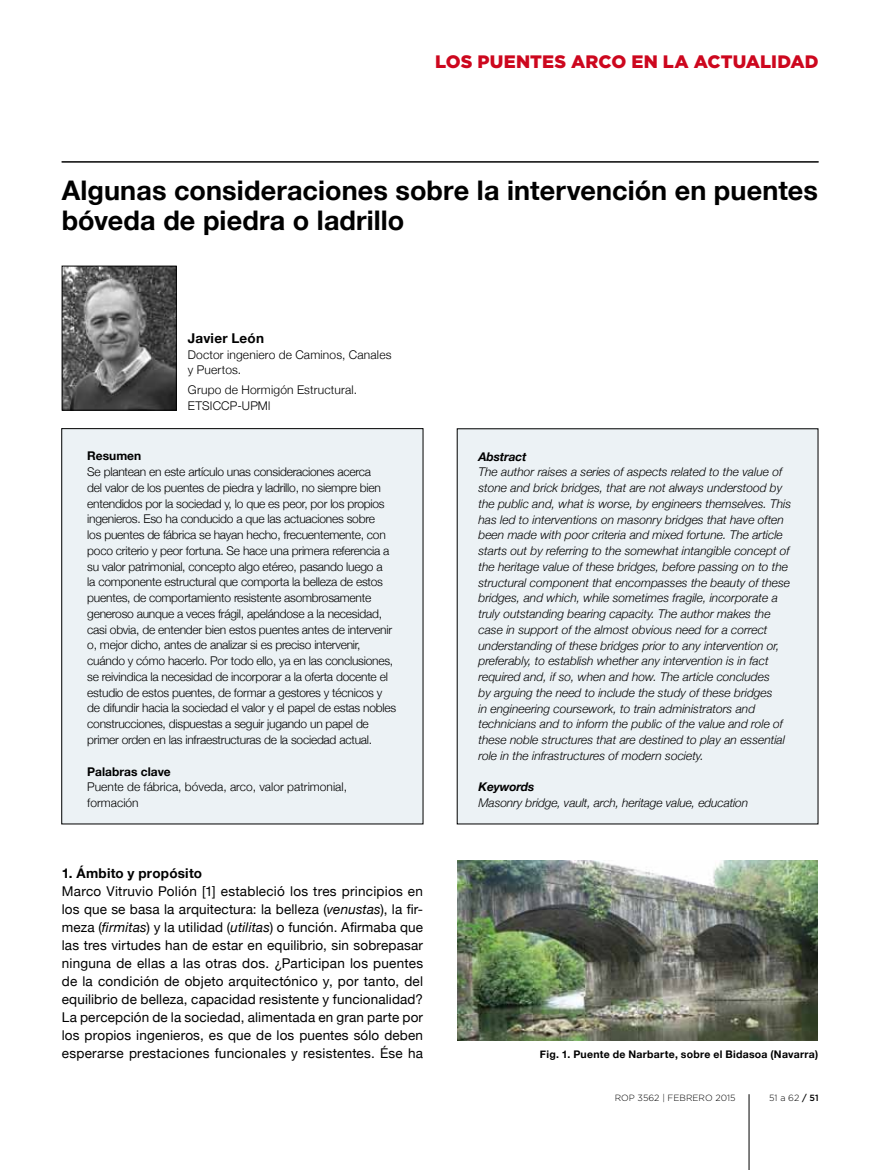
<style>
.page{position:relative;width:893px;height:1170px;background:#fff}
.page>*{position:absolute;margin:0;border:0;box-sizing:border-box;transform-origin:0 0}
.t1{font:700 27px/30px "Helvetica Neue";letter-spacing:.005em;color:#000}
.t2{font:900 18px "Gotham";color:#cd071e}
.t3{font:13.5px/18px "Helvetica Neue";letter-spacing:.02em;color:#000;text-align:justify}
.t4{font:700 13.5px "Helvetica Neue";letter-spacing:.02em;color:#000}
.t5{font:italic 300 12px/15.8px "Helvetica Neue";color:#000}
.t6{font:300 12px/15.8px "Helvetica Neue";letter-spacing:-.02em;color:#000}
.t7{font:300 12px/15.8px "Helvetica Neue";letter-spacing:.015em;color:#000}
.t8{font:300 12px/15.8px "Helvetica Neue";color:#000}
.t9{font:700 12px "Helvetica Neue";color:#000}
.t10{font:italic 700 12px "Helvetica Neue";letter-spacing:-.01em;color:#000}
.t11{font:700 10.5px "Helvetica Neue";letter-spacing:.025em;color:#000}
.t12{font:300 9px "Gotham";color:#000}
.s1{font-style:italic}
.s2{font-weight:500}
</style>
<div class="page">
<hr style="left:749px;top:1094px;width:1px;height:75px;background:#000">
<hr style="left:62px;top:162px;width:757px;height:1px;background:#000">
<div style="left:62px;top:428px;width:361px;height:395px;background:#ecf2f5"></div>
<img style="left:64px;top:268px;width:111px;height:140px">
<div style="left:62px;top:266px;width:115px;height:144px;border:1px solid #000"></div>
<div style="left:457px;top:429px;width:361px;height:394px;background:#ecf2f5"></div>
<img style="left:457px;top:860px;width:361px;height:180px">
<h2 class="t2" style="left:435px;top:50px;width:13px">LOS</h2>
<h2 class="t2" style="left:478px;top:50px;width:109px">PUENTES ARCO</h2>
<h2 class="t2" style="left:631px;top:50px;width:189px">EN LA ACTUALIDAD</h2>
<h1 class="t1" style="left:62px;top:175px;width:758px">Algunas consideraciones sobre la intervención en puentes bóveda de piedra o ladrillo</h1>
<p class="t4" style="left:188px;top:330px;width:78px">Javier León</p>
<p class="t7" style="left:188px;top:346px;width:205px">Doctor ingeniero de Caminos, Canales y Puertos.</p>
<p class="t7" style="left:188px;top:382px;width:171px">Grupo de Hormigón Estructural.<br>ETSICCP-UPMl</p>
<p class="t9" style="left:87px;top:448px;width:55px">Resumen</p>
<p class="t6" style="left:87px;top:464px;width:310px">Se plantean en este artículo unas consideraciones acerca<br>del valor de los puentes de piedra y ladrillo, no siempre bien entendidos por la sociedad y, lo que es peor, por los propios ingenieros. Eso ha conducido a que las actuaciones sobre<br>los puentes de fábrica se hayan hecho, frecuentemente, con poco criterio y peor fortuna. Se hace una primera referencia a su valor patrimonial, concepto algo etéreo, pasando luego a<br>la componente estructural que comporta la belleza de estos puentes, de comportamiento resistente asombrosamente generoso aunque a veces frágil, apelándose a la necesidad, casi obvia, de entender bien estos puentes antes de intervenir o, mejor dicho, antes de analizar si es preciso intervenir, cuándo y cómo hacerlo. Por todo ello, ya en las conclusiones, se reivindica la necesidad de incorporar a la oferta docente el estudio de estos puentes, de formar a gestores y técnicos y de difundir hacia la sociedad el valor y el papel de estas nobles construcciones, dispuestas a seguir jugando un papel de primer orden en las infraestructuras de la sociedad actual.</p>
<p class="t9" style="left:87px;top:763px;width:85px">Palabras clave</p>
<p class="t8" style="left:87px;top:778px;width:261px">Puente de fábrica, bóveda, arco, valor patrimonial, formación</p>
<p class="t4" style="left:62px;top:864px;width:142px">1. Ámbito y propósito</p>
<p class="t3" style="left:62px;top:882px;width:363px">Marco Vitruvio Polión [1] estableció los tres principios en los que se basa la arquitectura: la belleza (<span class="s1">venustas</span>), la fir&shy;meza (<span class="s1">firmitas</span>) y la utilidad (<span class="s1">utilitas</span>) o función. Afirmaba que las tres virtudes han de estar en equilibrio, sin sobrepasar ninguna de ellas a las otras dos. ¿Participan los puentes de la condición de objeto arquitectónico y, por tanto, del equilibrio de belleza, capacidad resistente y funcionalidad?<br>La percepción de la sociedad, alimentada en gran parte por los propios ingenieros, es que de los puentes sólo deben esperarse prestaciones funcionales y resistentes. Ése ha</p>
<p class="t10" style="left:478px;top:449px;width:50px">Abstract</p>
<p class="t5" style="left:478px;top:464px;width:314px">The author raises a series of aspects related to the value of stone and brick bridges, that are not always understood by the public and, what is worse, by engineers themselves. This has led to interventions on masonry bridges that have often been made with poor criteria and mixed fortune. The article starts out by referring to the somewhat intangible concept of the heritage value of these bridges, before passing on to the structural component that encompasses the beauty of these bridges, and which, while sometimes fragile, incorporate a truly outstanding bearing capacity. The author makes the case in support of the almost obvious need for a correct understanding of these bridges prior to any intervention or, preferably, to establish whether any intervention is in fact required and, if so, when and how. The article concludes<br>by arguing the need to include the study of these bridges<br>in engineering coursework, to train administrators and technicians and to inform the public of the value and role of these noble structures that are destined to play an essential role in the infrastructures of modern society.</p>
<p class="t10" style="left:478px;top:779px;width:57px">Keywords</p>
<p class="t5" style="left:478px;top:794px;width:271px">Masonry bridge, vault, arch, heritage value, education</p>
<p class="t11" style="left:540px;top:1047px;width:280px">Fig. 1. Puente de Narbarte, sobre el Bidasoa (Navarra)</p>
<p class="t12" style="left:615px;top:1092px;width:122px">ROP 3562 | FEBRERO 2015</p>
<p class="t12" style="left:769px;top:1092px;width:51px">51 a 62 <span class="s2">/ 51</span></p>
</div>
